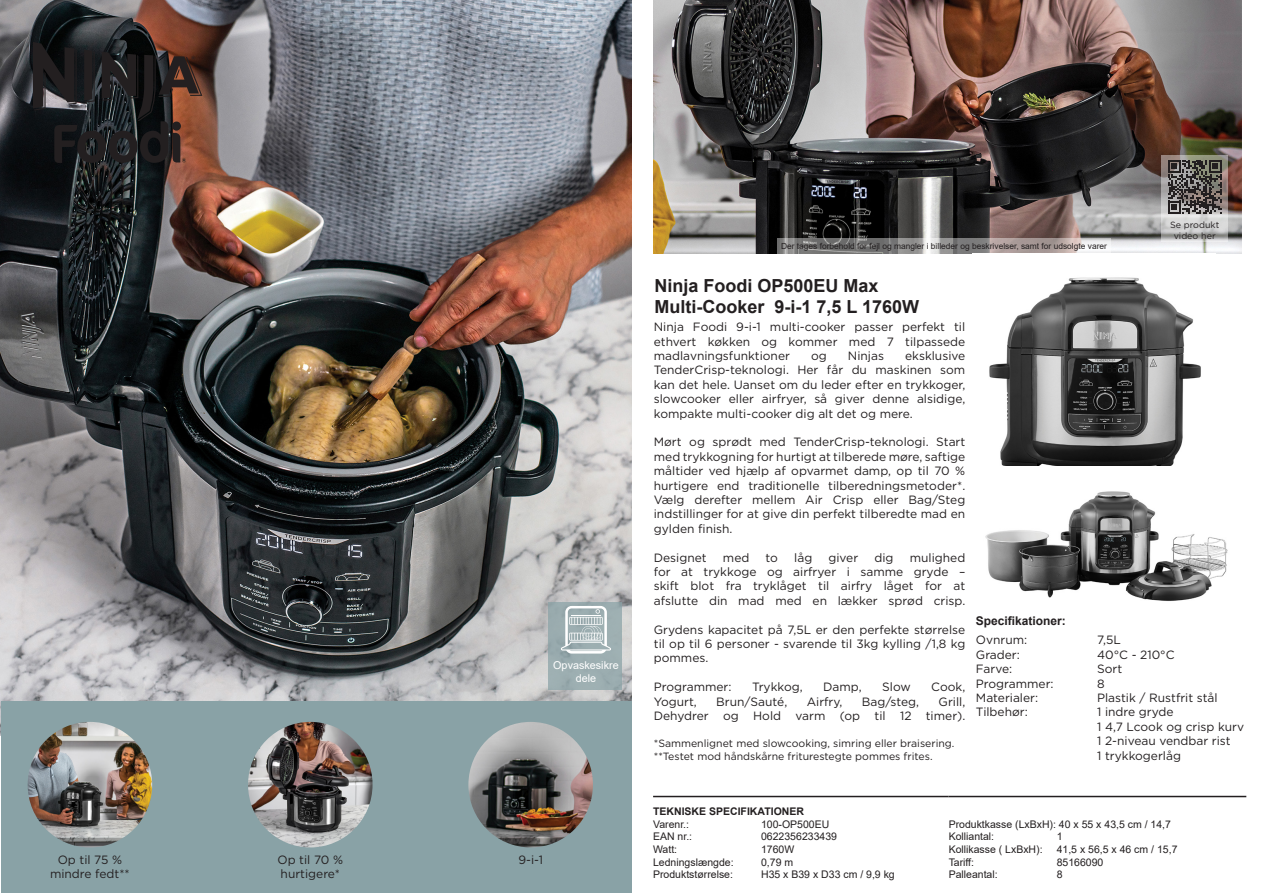
<style>
.page{position:relative;width:1263px;height:893px;background:#fff}
.page>*{position:absolute;margin:0;border:0;box-sizing:border-box;transform-origin:0 0}
.t1{font:700 18px/21.6px "Arial";color:#231f20}
.t2{font:12px/14.4px "Gotham";color:#231f20;text-align:justify}
.t3{font:700 12px "Arial";color:#231f20}
.t4{font:10.8px/12.9px "Arial";color:#fff;text-align:center}
.Pull_Quote_-_Below_L{font:10.5px/12.6px "Arial";color:#231f20}
.t5{font:10.5px "Gotham";color:#231f20}
.Pull_Quote_-_Below_L-2{font:700 10.5px/12.6px "Arial";color:#231f20}
.t6{font:9px "Gotham";color:#231f20}
.Body_Text__-_Justifi{font:8.4px "Arial";color:#231f20}
.s1{font-weight:400}
</style>
<div class="page">
<img style="left:0;top:0;width:631px;height:736px">
<hr style="left:653px;top:796px;width:296px;height:1px;background:#231f20">
<hr style="left:949px;top:796px;width:297px;height:1px;background:#231f20">
<div style="left:1px;top:701px;width:630px;height:192px;background:#89a2a6"></div>
<img style="left:28px;top:722px;width:124px;height:125px">
<img style="left:248px;top:722px;width:125px;height:125px">
<img style="left:468px;top:722px;width:125px;height:125px">
<img style="left:653px;top:0;width:589px;height:254px">
<div style="left:549px;top:602px;width:73px;height:88px;background:#9caeb1"></div>
<svg style="left:561px;top:606px;width:50px;height:48px"></svg>
<svg style="left:1161px;top:155px;width:67px;height:87px;background:#b9b7b4"></svg>
<svg style="left:1167px;top:160px;width:55px;height:54px;background:#5c5856"></svg>
<svg style="left:777px;top:238px;width:333px;height:16px;background:#9f9b9a"></svg>
<svg style="left:33px;top:42px;width:169px;height:121px;background:#2f2725"></svg>
<img style="left:989px;top:277px;width:212px;height:189px">
<img style="left:985px;top:491px;width:243px;height:110px">
<p class="t4" style="left:553px;top:659px;width:67px">Opvaskesikre dele</p>
<p class="t2" style="left:50px;top:852px;width:81px;text-align:center">Op til 75 % mindre fedt**</p>
<p class="t2" style="left:277px;top:852px;width:67px">Op til 70 % hurtigere*</p>
<p class="t2" style="left:518px;top:852px;width:26px">9-i-1</p>
<p class="Body_Text__-_Justifi" style="left:781px;top:240px;width:327px">Der tages forbehold for fejl og mangler i billeder og beskrivelser, samt for udsolgte varer</p>
<p class="t1" style="left:654px;top:275px;width:266px">Ninja Foodi OP500EU Max<br>Multi-Cooker 9-i-1 7,5 L 1760W</p>
<p class="t6" style="left:1170px;top:220px;width:51px">Se produkt</p>
<p class="t6" style="left:1174px;top:230px;width:43px">video her</p>
<p class="t2" style="left:654px;top:320px;width:313px">Ninja Foodi 9-i-1 multi-cooker passer perfekt til ethvert køkken og kommer med 7 tilpassede madlavningsfunktioner</p>
<p class="t2" style="left:654px;top:348px;width:313px;text-indent:251px">eksklusive TenderCrisp-teknologi. Her får du maskinen som kan det hele. Uanset om du leder efter en trykkoger, slowcooker eller airfryer, så giver denne alsidige, kompakte multi-cooker dig alt det og mere.</p>
<p class="t2" style="left:654px;top:435px;width:313px">Mørt og sprødt med TenderCrisp-teknologi. Start med trykkogning for hurtigt at tilberede møre, saftige måltider ved hjælp af opvarmet damp, op til 70 % hurtigere end traditionelle tilberedningsmetoder*.<br>Vælg derefter mellem Air Crisp eller Bag/Steg indstillinger for at give din perfekt tilberedte mad en gylden finish.</p>
<p class="t2" style="left:654px;top:550px;width:54px">Designet</p>
<p class="t2" style="left:723px;top:550px;width:28px">med</p>
<p class="t2" style="left:766px;top:550px;width:14px">to</p>
<p class="t2" style="left:794px;top:550px;width:20px">låg</p>
<p class="t2" style="left:828px;top:550px;width:31px">giver</p>
<p class="t2" style="left:874px;top:550px;width:21px">dig</p>
<p class="t2" style="left:811px;top:348px;width:17px">og</p>
<p class="t2" style="left:848px;top:348px;width:38px">Ninjas</p>
<p class="t2" style="left:654px;top:550px;width:313px;text-indent:256px">mulighed for at trykkoge og airfryer i samme gryde – skift blot fra tryklåget til airfry låget for at afslutte din mad med en lækker sprød crisp.</p>
<p class="t2" style="left:654px;top:622px;width:313px">Grydens kapacitet på 7,5L er den perfekte størrelse til op til 6 personer - svarende til 3kg kylling /1,8 kg pommes.</p>
<p class="t2" style="left:654px;top:680px;width:79px">Programmer:</p>
<p class="t2" style="left:752px;top:680px;width:52px">Trykkog,</p>
<p class="t2" style="left:823px;top:680px;width:40px">Damp,</p>
<p class="t2" style="left:882px;top:680px;width:30px">Slow</p>
<p class="t2" style="left:931px;top:680px;width:36px">Cook,</p>
<p class="t2" style="left:654px;top:694px;width:45px">Yogurt,</p>
<p class="t2" style="left:716px;top:694px;width:72px">Brun/Sauté,</p>
<p class="t2" style="left:807px;top:694px;width:37px">Airfry,</p>
<p class="t2" style="left:862px;top:694px;width:59px">Bag/steg,</p>
<p class="t2" style="left:654px;top:694px;width:313px;text-align:right">Grill,<br>Dehydrer og Hold varm (op til 12 timer).</p>
<p class="t5" style="left:654px;top:737px;width:302px">*Sammenlignet med slowcooking, simring eller braisering.</p>
<p class="t5" style="left:654px;top:750px;width:280px">**Testet mod håndskårne friturestegte pommes frites.</p>
<p class="t3" style="left:976px;top:612px;width:92px">Specifikationer:</p>
<p class="t2" style="left:976px;top:633px;width:53px">Ovnrum:</p>
<p class="t2" style="left:976px;top:647px;width:45px">Grader:</p>
<p class="t2" style="left:976px;top:662px;width:38px">Farve:</p>
<p class="t2" style="left:976px;top:676px;width:79px">Programmer:</p>
<p class="t2" style="left:976px;top:690px;width:64px">Materialer:</p>
<p class="t2" style="left:976px;top:705px;width:53px">Tilbehør:</p>
<p class="t2" style="left:1097px;top:633px;width:25px">7,5L</p>
<p class="t2" style="left:1097px;top:647px;width:79px">40°C - 210°C</p>
<p class="t2" style="left:1097px;top:662px;width:27px">Sort</p>
<p class="t2" style="left:1097px;top:676px;width:9px">8</p>
<p class="t2" style="left:1097px;top:690px;width:122px">Plastik / Rustfrit stål</p>
<p class="t2" style="left:1097px;top:705px;width:149px;text-align:left">1 indre gryde<br>1 4,7 Lcook og crisp kurv<br>1 2-niveau vendbar rist</p>
<p class="t2" style="left:1097px;top:748px;width:85px">1 trykkogerlåg</p>
<p class="Pull_Quote_-_Below_L-2" style="left:653px;top:805px;width:152px">TEKNISKE SPECIFIKATIONER<br><span class="s1">Varenr.:</span></p>
<p class="Pull_Quote_-_Below_L" style="left:761px;top:818px;width:70px">100-OP500EU</p>
<p class="Pull_Quote_-_Below_L" style="left:653px;top:830px;width:41px">EAN nr.:</p>
<p class="Pull_Quote_-_Below_L" style="left:761px;top:830px;width:77px">0622356233439</p>
<p class="Pull_Quote_-_Below_L" style="left:653px;top:843px;width:26px">Watt:</p>
<p class="Pull_Quote_-_Below_L" style="left:761px;top:843px;width:35px">1760W</p>
<p class="Pull_Quote_-_Below_L" style="left:653px;top:856px;width:82px">Ledningslængde:</p>
<p class="Pull_Quote_-_Below_L" style="left:761px;top:856px;width:34px">0,79 m</p>
<p class="Pull_Quote_-_Below_L" style="left:653px;top:868px;width:81px">Produktstørrelse:</p>
<p class="Pull_Quote_-_Below_L" style="left:761px;top:868px;width:135px">H35 x B39 x D33 cm / 9,9 kg</p>
<p class="Pull_Quote_-_Below_L" style="left:949px;top:818px;width:224px">Produktkasse (LxBxH): 40 x 55 x 43,5 cm / 14,7<br>Kolliantal:</p>
<p class="Pull_Quote_-_Below_L" style="left:1057px;top:830px;width:7px">1</p>
<p class="Pull_Quote_-_Below_L" style="left:949px;top:843px;width:95px">Kollikasse ( LxBxH):</p>
<p class="Pull_Quote_-_Below_L" style="left:1057px;top:843px;width:122px">41,5 x 56,5 x 46 cm / 15,7</p>
<p class="Pull_Quote_-_Below_L" style="left:949px;top:856px;width:27px">Tariff:</p>
<p class="Pull_Quote_-_Below_L" style="left:1057px;top:856px;width:48px">85166090</p>
<p class="Pull_Quote_-_Below_L" style="left:949px;top:868px;width:51px">Palleantal:</p>
<p class="Pull_Quote_-_Below_L" style="left:1057px;top:868px;width:7px">8</p>
</div>
